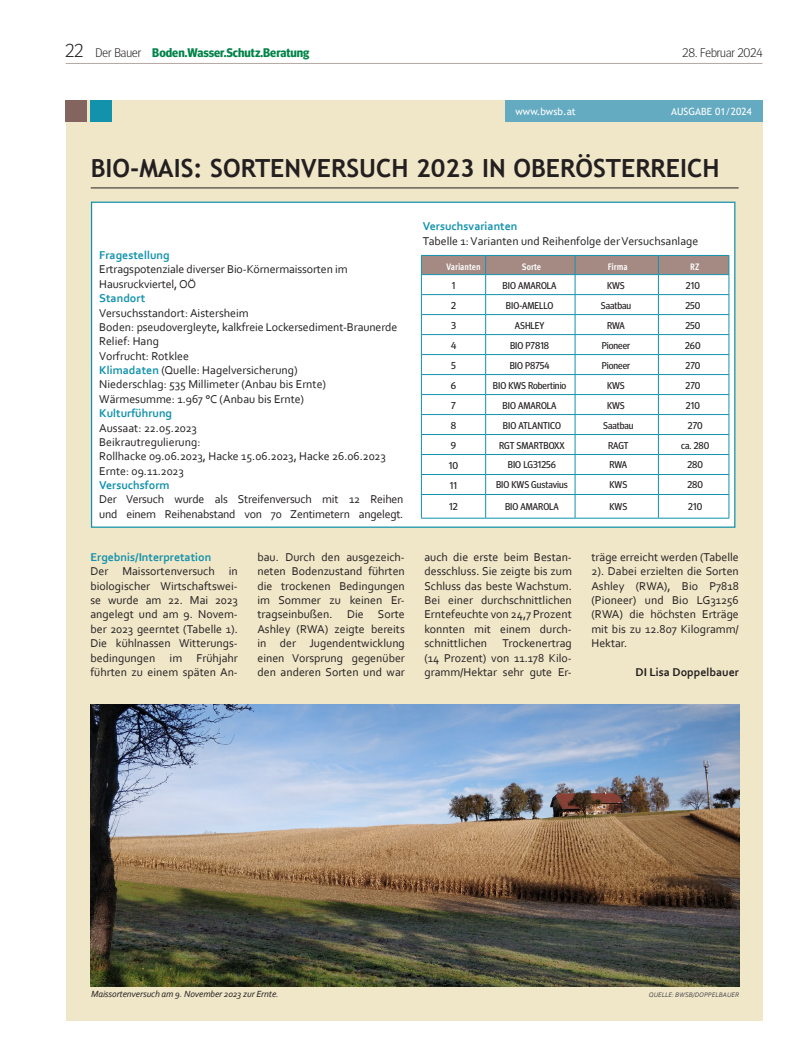
<style>
.page{position:relative;width:798px;height:1063px;background:#fff}
.page>*{position:absolute;margin:0;border:0;box-sizing:border-box;transform-origin:0 0}
.Lunart_Headline{font:700 25px "Trebuchet MS";color:#231f20}
.Pagina{font:700 12.5px "Meta Head OT";color:#008348}
.Pagina-2{font:300 12.5px "Meta Head OT";color:#231f20}
.Lunart_Fliesstext{font:11.88px/14.4px "Corbel";color:#231f20;text-align:justify}
.Lunart_Fliesstext-2{font:11.88px/14.4px "Corbel";letter-spacing:-.02em;color:#231f20}
.Lunart_Fliesstext-3{font:700 11.88px "Corbel";color:#1392ac}
.Lunart_Zwischentitel_2{font:700 11.88px "Corbel";color:#1392ac}
.Lunart_Autor{font:700 11.88px "Corbel";color:#231f20}
.t1{font:10px "Trebuchet MS";color:#fff}
.Tabelle_Fließtext{font:10px "Meta Head OT";color:#231f20}
.Tabelle_Fließtext-2{font:9.88px "Meta Head OT";color:#231f20}
.Lunart_Bildtext{font:italic 9.38px "Corbel";letter-spacing:-.01em;color:#231f20}
.Tabelle_Zwischentitel{font:700 condensed 9.38px "Meta OT";color:#fff}
.Lunart_Bildtext-2{font:italic 6.88px "Corbel";color:#4b4c4d}
.s1{font-weight:300;font-size:18.75px;color:#231f20}
.s2{font-weight:300;color:#231f20}
.s3{font-weight:700;color:#1392ac}
</style>
<div class="page">
<hr style="left:66px;top:63px;width:696px;height:1px;background:#b5a9a5">
<hr style="left:66px;top:192px;width:697px;height:1px;background:#f0e6c8">
<div style="left:66px;top:101px;width:696px;height:920px;background:#f0e6c8"></div>
<div style="left:66px;top:101px;width:21px;height:21px;background:#83645e"></div>
<div style="left:90px;top:101px;width:22px;height:21px;background:#1392ac"></div>
<div style="left:504px;top:101px;width:258px;height:21px;background:#64abc2"></div>
<img style="left:91px;top:705px;width:647px;height:281px">
<hr style="left:91px;top:188px;width:647px;height:1px;background:#231f20">
<div style="left:91px;top:202px;width:643px;height:325px;background:#fff"></div>
<hr style="left:421px;top:518px;width:64px;height:1px;background:#1392ac">
<hr style="left:485px;top:518px;width:90px;height:1px;background:#1392ac">
<hr style="left:575px;top:518px;width:83px;height:1px;background:#1392ac">
<hr style="left:658px;top:518px;width:71px;height:1px;background:#1392ac">
<svg style="left:421px;top:255px;width:308px;height:263px"></svg>
<hr style="left:421px;top:274px;width:64px;height:1px;background:#1392ac">
<hr style="left:485px;top:274px;width:90px;height:1px;background:#1392ac">
<hr style="left:575px;top:274px;width:83px;height:1px;background:#1392ac">
<hr style="left:658px;top:274px;width:71px;height:1px;background:#1392ac">
<p class="Pagina" style="left:66px;top:45px;width:245px"><span class="s1">22</span> <span class="s2">Der Bauer</span> Boden.Wasser.Schutz.Beratung</p>
<p class="Pagina-2" style="left:682px;top:45px;width:81px">28. Februar 2024</p>
<p class="t1" style="left:515px;top:105px;width:62px">www.bwsb.at</p>
<p class="t1" style="left:671px;top:105px;width:82px">AUSGABE 01/2024</p>
<p class="Lunart_Headline" style="left:91px;top:153px;width:630px">BIO-MAIS: SORTENVERSUCH 2023 IN OBERÖSTERREICH</p>
<p class="Lunart_Zwischentitel_2" style="left:99px;top:248px;width:72px">Fragestellung</p>
<p class="Lunart_Fliesstext" style="left:99px;top:262px;width:250px">Ertragspotenziale diverser Bio-Körnermaissorten im<br>Hausruckviertel, OÖ</p>
<p class="Lunart_Fliesstext-3" style="left:99px;top:291px;width:47px">Standort</p>
<p class="Lunart_Fliesstext" style="left:99px;top:305px;width:151px">Versuchsstandort: Aistersheim</p>
<p class="Lunart_Fliesstext" style="left:99px;top:320px;width:299px">Boden: pseudovergleyte, kalkfreie Lockersediment-Braunerde</p>
<p class="Lunart_Fliesstext" style="left:99px;top:334px;width:61px">Relief: Hang</p>
<p class="Lunart_Fliesstext" style="left:99px;top:348px;width:91px">Vorfrucht: Rotklee</p>
<p class="Lunart_Fliesstext" style="left:99px;top:363px;width:200px"><span class="s3">Klimadaten</span> (Quelle: Hagelversicherung)</p>
<p class="Lunart_Fliesstext" style="left:99px;top:377px;width:228px">Niederschlag: 535 Millimeter (Anbau bis Ernte)</p>
<p class="Lunart_Fliesstext" style="left:99px;top:391px;width:206px">Wärmesumme: 1.967 °C (Anbau bis Ernte)</p>
<p class="Lunart_Fliesstext-3" style="left:99px;top:406px;width:74px">Kulturführung</p>
<p class="Lunart_Fliesstext" style="left:99px;top:420px;width:99px">Aussaat: 22.05.2023</p>
<p class="Lunart_Fliesstext" style="left:99px;top:435px;width:103px">Beikrautregulierung:</p>
<p class="Lunart_Fliesstext" style="left:99px;top:449px;width:288px">Rollhacke 09.06.2023, Hacke 15.06.2023, Hacke 26.06.2023</p>
<p class="Lunart_Fliesstext" style="left:99px;top:463px;width:86px">Ernte: 09.11.2023</p>
<p class="Lunart_Fliesstext-3" style="left:99px;top:478px;width:72px">Versuchsform</p>
<p class="Lunart_Fliesstext-2" style="left:99px;top:492px;width:305px">Der Versuch wurde als Streifenversuch mit 12 Reihen und einem Reihenabstand von 70 Zentimetern angelegt.</p>
<p class="Lunart_Fliesstext-3" style="left:423px;top:219px;width:96px">Versuchsvarianten</p>
<p class="Lunart_Fliesstext" style="left:423px;top:233px;width:277px">Tabelle 1: Varianten und Reihenfolge der Versuchsanlage</p>
<p class="Tabelle_Zwischentitel" style="left:446px;top:260px;width:36px">Varianten</p>
<p class="Tabelle_Zwischentitel" style="left:521px;top:260px;width:20px">Sorte</p>
<p class="Tabelle_Zwischentitel" style="left:607px;top:260px;width:21px">Firma</p>
<p class="Tabelle_Zwischentitel" style="left:690px;top:260px;width:11px">RZ</p>
<p class="Tabelle_Fließtext" style="left:451px;top:279px;width:5px">1</p>
<p class="Tabelle_Fließtext-2" style="left:502px;top:279px;width:55px">BIO AMAROLA</p>
<p class="Tabelle_Fließtext-2" style="left:607px;top:279px;width:19px">KWS</p>
<p class="Tabelle_Fließtext-2" style="left:685px;top:279px;width:15px">210</p>
<p class="Tabelle_Fließtext" style="left:451px;top:299px;width:6px">2</p>
<p class="Tabelle_Fließtext-2" style="left:505px;top:299px;width:49px">BIO-AMELLO</p>
<p class="Tabelle_Fließtext-2" style="left:600px;top:299px;width:32px">Saatbau</p>
<p class="Tabelle_Fließtext-2" style="left:685px;top:299px;width:16px">250</p>
<p class="Tabelle_Fließtext" style="left:451px;top:319px;width:7px">3</p>
<p class="Tabelle_Fließtext-2" style="left:514px;top:319px;width:31px">ASHLEY</p>
<p class="Tabelle_Fließtext-2" style="left:606px;top:319px;width:19px">RWA</p>
<p class="Tabelle_Fließtext-2" style="left:685px;top:319px;width:16px">250</p>
<p class="Tabelle_Fließtext" style="left:451px;top:339px;width:7px">4</p>
<p class="Tabelle_Fließtext-2" style="left:510px;top:339px;width:41px">BIO P7818</p>
<p class="Tabelle_Fließtext-2" style="left:601px;top:339px;width:30px">Pioneer</p>
<p class="Tabelle_Fließtext-2" style="left:685px;top:339px;width:17px">260</p>
<p class="Tabelle_Fließtext" style="left:451px;top:359px;width:6px">5</p>
<p class="Tabelle_Fließtext-2" style="left:509px;top:359px;width:41px">BIO P8754</p>
<p class="Tabelle_Fließtext-2" style="left:601px;top:359px;width:30px">Pioneer</p>
<p class="Tabelle_Fließtext-2" style="left:685px;top:359px;width:16px">270</p>
<p class="Tabelle_Fließtext" style="left:450px;top:379px;width:7px">6</p>
<p class="Tabelle_Fließtext-2" style="left:492px;top:379px;width:75px">BIO KWS Robertinio</p>
<p class="Tabelle_Fließtext-2" style="left:607px;top:379px;width:19px">KWS</p>
<p class="Tabelle_Fließtext-2" style="left:685px;top:379px;width:16px">270</p>
<p class="Tabelle_Fließtext" style="left:451px;top:399px;width:6px">7</p>
<p class="Tabelle_Fließtext-2" style="left:502px;top:399px;width:55px">BIO AMAROLA</p>
<p class="Tabelle_Fließtext-2" style="left:607px;top:399px;width:19px">KWS</p>
<p class="Tabelle_Fließtext-2" style="left:685px;top:399px;width:15px">210</p>
<p class="Tabelle_Fließtext" style="left:450px;top:419px;width:7px">8</p>
<p class="Tabelle_Fließtext-2" style="left:502px;top:419px;width:60px">BIO ATLANTICO</p>
<p class="Tabelle_Fließtext-2" style="left:603px;top:419px;width:32px">Saatbau</p>
<p class="Tabelle_Fließtext-2" style="left:687px;top:419px;width:16px">270</p>
<p class="Tabelle_Fließtext" style="left:450px;top:439px;width:7px">9</p>
<p class="Tabelle_Fließtext-2" style="left:499px;top:439px;width:67px">RGT SMARTBOXX</p>
<p class="Tabelle_Fließtext-2" style="left:608px;top:439px;width:22px">RAGT</p>
<p class="Tabelle_Fließtext-2" style="left:681px;top:439px;width:29px">ca. 280</p>
<p class="Tabelle_Fließtext" style="left:448px;top:459px;width:11px">10</p>
<p class="Tabelle_Fließtext-2" style="left:507px;top:459px;width:50px">BIO LG31256</p>
<p class="Tabelle_Fließtext-2" style="left:609px;top:459px;width:19px">RWA</p>
<p class="Tabelle_Fließtext-2" style="left:687px;top:459px;width:17px">280</p>
<p class="Tabelle_Fließtext" style="left:449px;top:479px;width:9px">11</p>
<p class="Tabelle_Fließtext-2" style="left:496px;top:479px;width:73px">BIO KWS Gustavius</p>
<p class="Tabelle_Fließtext-2" style="left:609px;top:479px;width:19px">KWS</p>
<p class="Tabelle_Fließtext-2" style="left:687px;top:479px;width:17px">280</p>
<p class="Tabelle_Fließtext" style="left:449px;top:501px;width:10px">12</p>
<p class="Tabelle_Fließtext-2" style="left:505px;top:501px;width:55px">BIO AMAROLA</p>
<p class="Tabelle_Fließtext-2" style="left:609px;top:501px;width:19px">KWS</p>
<p class="Tabelle_Fließtext-2" style="left:688px;top:501px;width:15px">210</p>
<p class="Lunart_Zwischentitel_2" style="left:90px;top:550px;width:122px">Ergebnis/Interpretation</p>
<p class="Lunart_Fliesstext" style="left:90px;top:564px;width:149px">Der Maissortenversuch in biologischer Wirtschaftswei&shy;se wurde am 22. Mai 2023 angelegt und am 9. Novem&shy;ber 2023 geerntet (Tabelle 1).<br>Die kühlnassen Witterungs&shy;bedingungen im Frühjahr führten zu einem späten An-</p>
<p class="Lunart_Fliesstext" style="left:257px;top:550px;width:149px">bau. Durch den ausgezeich&shy;neten Bodenzustand führten die trockenen Bedingungen im Sommer zu keinen Er&shy;tragseinbußen. Die Sorte Ashley (RWA) zeigte bereits in der Jugendentwicklung einen Vorsprung gegenüber den anderen Sorten und war</p>
<p class="Lunart_Fliesstext" style="left:424px;top:550px;width:149px">auch die erste beim Bestan&shy;desschluss. Sie zeigte bis zum Schluss das beste Wachstum.<br>Bei einer durchschnittlichen Erntefeuchte von 24,7 Prozent konnten mit einem durch&shy;schnittlichen</p>
<p class="Lunart_Fliesstext" style="left:424px;top:636px;width:149px;text-indent:78px">Trockenertrag (14 Prozent) von 11.178 Kilo&shy;gramm/Hektar sehr gute Er-</p>
<p class="Lunart_Fliesstext" style="left:591px;top:550px;width:149px">träge erreicht werden (Tabelle 2). Dabei erzielten die Sorten Ashley (RWA), Bio P7818 (Pioneer) und Bio LG31256 (RWA) die höchsten Erträge mit bis zu 12.807 Kilogramm/ Hektar.</p>
<p class="Lunart_Autor" style="left:635px;top:665px;width:105px">DI Lisa Doppelbauer</p>
<p class="Lunart_Bildtext" style="left:91px;top:988px;width:189px">Maissortenversuch am 9. November 2023 zur Ernte.</p>
<p class="Lunart_Bildtext-2" style="left:648px;top:991px;width:92px">QUELLE: BWSB/DOPPELBAUER</p>
</div>
